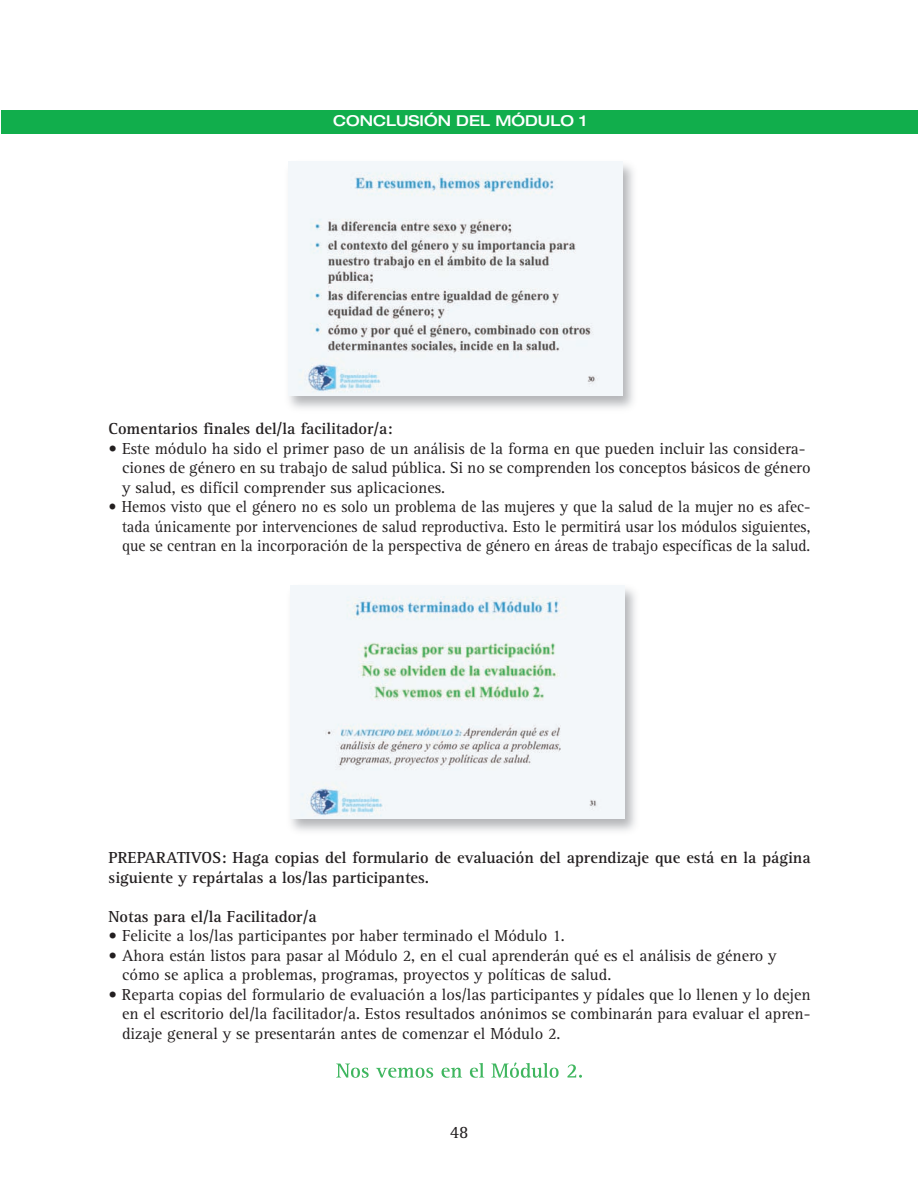
<style>
.page{position:relative;width:918px;height:1188px;background:#fff}
.page>*{position:absolute;margin:0;border:0;box-sizing:border-box;transform-origin:0 0}
.t1{font:18px "Rotis Serif";color:#231f20}
.t2{font:16.5px/19.5px "Rotis Serif";color:#231f20}
.t3{font:16.5px/19.5px "Rotis Serif";color:#231f20;text-align:justify;scale:.95 1}
.t4{font:700 16.5px/19.5px "Rotis Serif";color:#231f20}
.t5{font:500 expanded 15px "Helvetica Neue";color:#fff}
</style>
<div class="page">
<svg style="left:336px;top:1063px;width:148px;height:15px"></svg>
<img style="left:290px;top:585px;width:345px;height:246px">
<img style="left:290px;top:586px;width:334px;height:233px">
<img style="left:288px;top:161px;width:345px;height:247px">
<img style="left:288px;top:162px;width:334px;height:233px">
<div style="left:1px;top:111px;width:917px;height:23px;background:#11ae4c"></div>
<p class="t5" style="left:333px;top:115px;width:255px">CONCLUSIÓN DEL MÓDULO 1</p>
<p class="t4" style="left:109px;top:421px;width:286px">Comentarios finales del/la facilitador/a:</p>
<p class="t2" style="left:122px;top:440px;width:690px;text-indent:-13px">• Este módulo ha sido el primer paso de un análisis de la forma en que pueden incluir las considera&shy;ciones de género en su trabajo de salud pública. Si no se comprenden los conceptos básicos de género y salud, es difícil comprender sus aplicaciones.</p>
<p class="t3" style="left:122px;top:499px;width:726px;text-indent:-13px">• Hemos visto que el género no es solo un problema de las mujeres y que la salud de la mujer no es afec&shy;tada únicamente por intervenciones de salud reproductiva. Esto le permitirá usar los módulos siguientes, que se centran en la incorporación de la perspectiva de género en áreas de trabajo específicas de la salud.</p>
<p class="t4" style="left:109px;top:850px;width:704px">PREPARATIVOS: Haga copias del formulario de evaluación del aprendizaje que está en la página siguiente y repártalas a los/las participantes.</p>
<p class="t4" style="left:109px;top:908px;width:210px">Notas para el/la Facilitador/a</p>
<p class="t2" style="left:109px;top:928px;width:458px">• Felicite a los/las participantes por haber terminado el Módulo 1.</p>
<p class="t2" style="left:122px;top:947px;width:656px;text-indent:-13px">• Ahora están listos para pasar al Módulo 2, en el cual aprenderán qué es el análisis de género y cómo se aplica a problemas, programas, proyectos y políticas de salud.</p>
<p class="t2" style="left:122px;top:986px;width:690px;text-align:justify;text-indent:-13px">• Reparta copias del formulario de evaluación a los/las participantes y pídales que lo llenen y lo dejen en el escritorio del/la facilitador/a. Estos resultados anónimos se combinarán para evaluar el apren&shy;dizaje general y se presentarán antes de comenzar el Módulo 2.</p>
<p class="t1" style="left:450px;top:1126px;width:20px">48</p>
</div>
